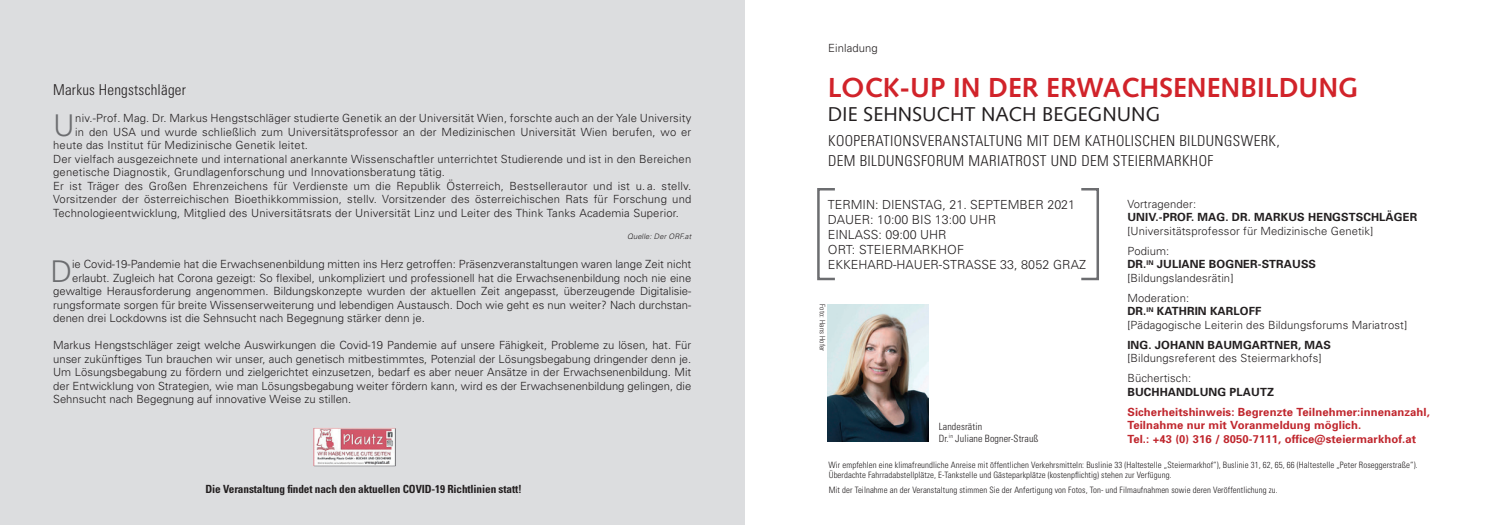
<style>
.page{position:relative;width:1489px;height:525px;background:#fff}
.page>*{position:absolute;margin:0;border:0;box-sizing:border-box;transform-origin:0 0}
.t1{font:300 30px "Univers";color:#6c6d70}
.t2{font:700 27.5px "Syntax";color:#d1232a}
.t3{font:20px "Syntax";color:#231f20}
.t4{font:300 condensed 15px "Univers";letter-spacing:.025em;color:#231f20}
.t5{font:300 12.5px "Univers";color:#231f20}
.t6{font:300 11.25px/13.5px "Univers";letter-spacing:.01em;color:#231f20;text-align:justify}
.t7{font:700 11.25px/13.5px "Univers";letter-spacing:.01em;color:#c0262d}
.t8{font:700 11.25px "Univers";letter-spacing:.01em;color:#231f20}
.t9{font:700 condensed 11.25px "Univers";letter-spacing:-.01em;color:#231f20}
.t10{font:300 condensed 10px "Univers";letter-spacing:.01em;color:#231f20}
.t11{font:300 condensed 8.75px/10.5px "Univers";letter-spacing:.01em;color:#231f20}
.t12{font:italic 300 7.5px "Univers";letter-spacing:.015em;color:#231f20}
.t13{font:300 condensed 7.5px "Univers";letter-spacing:.015em;color:#231f20}
</style>
<div class="page">
<div style="left:817px;top:188px;width:19px;height:92px;border:2px solid #6c6d70"></div>
<div style="left:1079px;top:188px;width:19px;height:92px;border:2px solid #6c6d70"></div>
<div style="left:0;top:0;width:744px;height:524px;background:#dcdddf"></div>
<img style="left:313px;top:428px;width:83px;height:39px">
<img style="left:827px;top:304px;width:101px;height:137px">
<p class="t4" style="left:53px;top:81px;width:134px">Markus Hengstschläger</p>
<p class="t1" style="left:53px;top:107px;width:23px">U</p>
<p class="t6" style="left:75px;top:111px;width:617px">niv.-Prof. Mag. Dr. Markus Hengstschläger studierte Genetik an der Universität Wien, forschte auch an der Yale University</p>
<p class="t6" style="left:75px;top:124px;width:617px">in den USA und wurde schließlich zum Universitätsprofessor an der Medizinischen Universität Wien berufen, wo er</p>
<p class="t6" style="left:53px;top:138px;width:256px">heute das Institut für Medizinische Genetik leitet.</p>
<p class="t6" style="left:53px;top:151px;width:639px">Der vielfach ausgezeichnete und international anerkannte Wissenschaftler unterrichtet Studierende und ist in den Bereichen genetische Diagnostik, Grundlagenforschung und Innovationsberatung tätig.</p>
<p class="t6" style="left:53px;top:178px;width:639px">Er ist Träger des Großen Ehrenzeichens für Verdienste um die Republik Österreich, Bestsellerautor und ist u. a. stellv.<br>Vorsitzender der österreichischen Bioethikkommission, stellv. Vorsitzender des österreichischen Rats für Forschung und Technologieentwicklung, Mitglied des Universitätsrats der Universität Linz und Leiter des Think Tanks Academia Superior.</p>
<p class="t12" style="left:627px;top:232px;width:66px">Quelle: Der ORF.at</p>
<p class="t1" style="left:50px;top:253px;width:23px">D</p>
<p class="t6" style="left:72px;top:257px;width:620px">ie Covid-19-Pandemie hat die Erwachsenenbildung mitten ins Herz getroffen: Präsenzveranstaltungen waren lange Zeit nicht</p>
<p class="t6" style="left:72px;top:270px;width:620px">erlaubt. Zugleich hat Corona gezeigt: So flexibel, unkompliziert und professionell hat die Erwachsenenbildung noch nie eine</p>
<p class="t6" style="left:53px;top:284px;width:639px">gewaltige Herausforderung angenommen. Bildungskonzepte wurden der aktuellen Zeit angepasst, überzeugende Digitalisie-</p>
<p class="t6" style="left:53px;top:297px;width:639px">rungsformate sorgen für breite Wissenserweiterung und lebendigen Austausch. Doch wie geht es nun weiter? Nach durchstan-</p>
<p class="t6" style="left:53px;top:311px;width:373px">denen drei Lockdowns ist die Sehnsucht nach Begegnung stärker denn je.</p>
<p class="t6" style="left:53px;top:338px;width:639px">Markus Hengstschläger zeigt welche Auswirkungen die Covid-19 Pandemie auf unsere Fähigkeit, Probleme zu lösen, hat. Für unser zukünftiges Tun brauchen wir unser, auch genetisch mitbestimmtes, Potenzial der Lösungsbegabung dringender denn je.<br>Um Lösungsbegabung zu fördern und zielgerichtet einzusetzen, bedarf es aber neuer Ansätze in der Erwachsenenbildung. Mit der Entwicklung von Strategien, wie man Lösungsbegabung weiter fördern kann, wird es der Erwachsenenbildung gelingen, die Sehnsucht nach Begegnung auf innovative Weise zu stillen.</p>
<p class="t9" style="left:205px;top:482px;width:318px">Die Veranstaltung findet nach den aktuellen COVID-19 Richtlinien statt!</p>
<p class="t6" style="left:828px;top:41px;width:51px">Einladung</p>
<p class="t2" style="left:827px;top:71px;width:532px">LOCK-UP IN DER ERWACHSENENBILDUNG</p>
<p class="t3" style="left:827px;top:102px;width:334px">DIE SEHNSUCHT NACH BEGEGNUNG</p>
<p class="t4" style="left:828px;top:131px;width:453px">KOOPERATIONSVERANSTALTUNG MIT DEM KATHOLISCHEN BILDUNGSWERK,</p>
<p class="t4" style="left:828px;top:151px;width:386px">DEM BILDUNGSFORUM MARIATROST UND DEM STEIERMARKHOF</p>
<p class="t5" style="left:827px;top:197px;width:249px">TERMIN: DIENSTAG, 21. SEPTEMBER 2021</p>
<p class="t5" style="left:827px;top:212px;width:170px">DAUER: 10:00 BIS 13:00 UHR</p>
<p class="t5" style="left:827px;top:227px;width:120px">EINLASS: 09:00 UHR</p>
<p class="t5" style="left:827px;top:242px;width:138px">ORT: STEIERMARKHOF</p>
<p class="t5" style="left:827px;top:257px;width:260px">EKKEHARD-HAUER-STRASSE 33, 8052 GRAZ</p>
<p class="t6" style="left:1127px;top:196px;width:70px">Vortragender:</p>
<p class="t8" style="left:1127px;top:210px;width:291px">UNIV.-PROF. MAG. DR. MARKUS HENGSTSCHLÄGER</p>
<p class="t6" style="left:1127px;top:223px;width:247px">[Universitätsprofessor für Medizinische Genetik]</p>
<p class="t6" style="left:1127px;top:243px;width:43px">Podium:</p>
<p class="t8" style="left:1127px;top:257px;width:190px">DR.<sup>IN</sup> JULIANE BOGNER-STRAUSS</p>
<p class="t6" style="left:1127px;top:270px;width:108px">[Bildungslandesrätin]</p>
<p class="t6" style="left:1127px;top:290px;width:63px">Moderation:</p>
<p class="t8" style="left:1127px;top:304px;width:135px">DR.<sup>IN</sup> KATHRIN KARLOFF</p>
<p class="t6" style="left:1127px;top:317px;width:281px">[Pädagogische Leiterin des Bildungsforums Mariatrost]</p>
<p class="t8" style="left:1127px;top:337px;width:205px">ING. JOHANN BAUMGARTNER, MAS</p>
<p class="t6" style="left:1127px;top:351px;width:196px">[Bildungsreferent des Steiermarkhofs]</p>
<p class="t6" style="left:1127px;top:371px;width:65px">Büchertisch:</p>
<p class="t8" style="left:1127px;top:384px;width:148px">BUCHHANDLUNG PLAUTZ</p>
<p class="t7" style="left:1127px;top:404px;width:304px">Sicherheitshinweis: Begrenzte Teilnehmer:innenanzahl,<br>Teilnahme nur mit Voranmeldung möglich.</p>
<p class="t7" style="left:1127px;top:431px;width:290px">Tel.: +43 (0) 316 / 8050-7111, office@steiermarkhof.at</p>
<p class="t11" style="left:828px;top:459px;width:590px">Wir empfehlen eine klimafreundliche Anreise mit öffentlichen Verkehrsmitteln: Buslinie 33 (Haltestelle „Steiermarkhof“), Buslinie 31, 62, 65, 66 (Haltestelle „Peter Roseggerstraße“).<br>Überdachte Fahrradabstellplätze, E-Tankstelle und Gästeparkplätze (kostenpflichtig) stehen zur Verfügung.</p>
<p class="t11" style="left:828px;top:484px;width:450px">Mit der Teilnahme an der Veranstaltung stimmen Sie der Anfertigung von Fotos, Ton- und Filmaufnahmen sowie deren Veröffentlichung zu.</p>
<p class="t13" style="left:827px;top:304px;width:49px;rotate:90deg">Foto: Hans Hofer</p>
<p class="t10" style="left:938px;top:420px;width:45px">Landesrätin</p>
<p class="t10" style="left:938px;top:432px;width:101px">Dr.<sup>in</sup> Juliane Bogner-Strauß</p>
</div>
